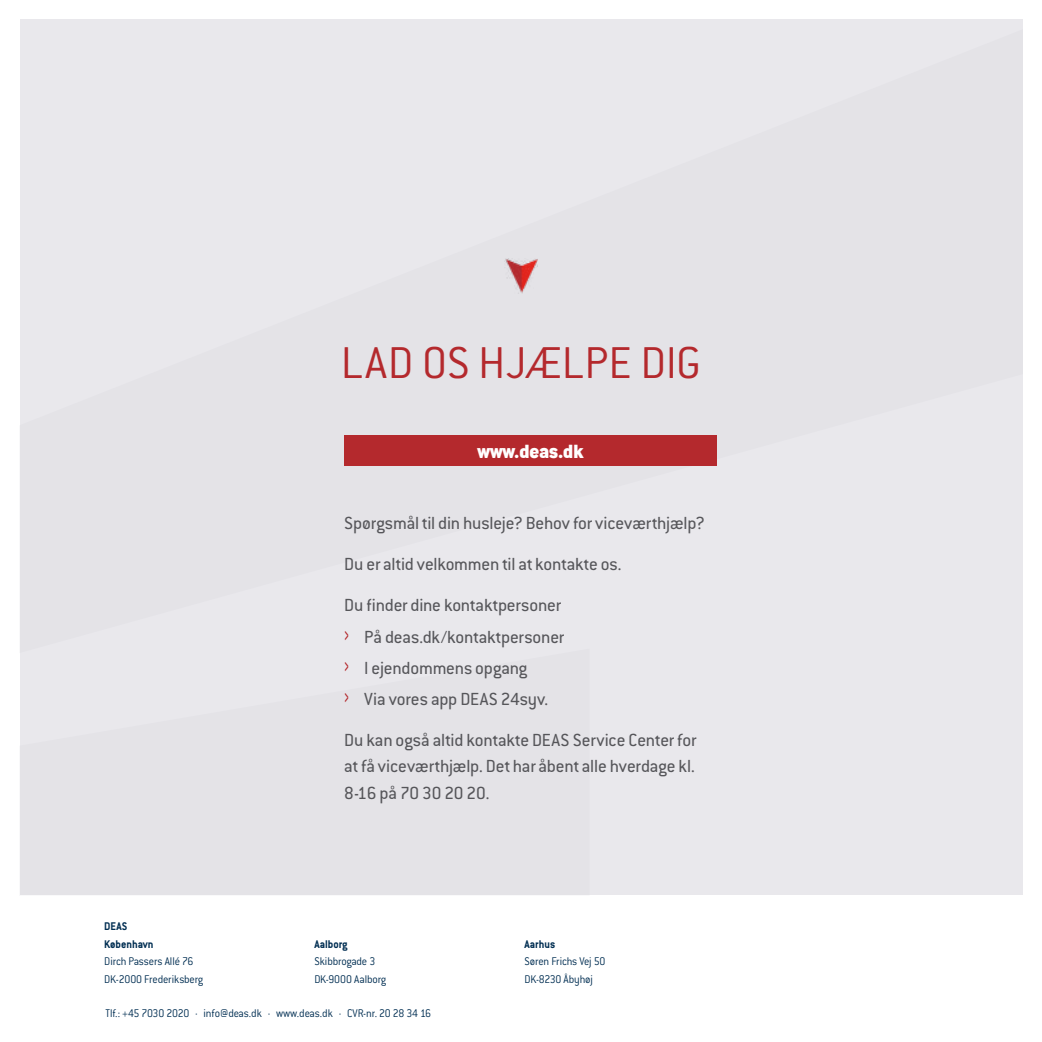
<style>
.page{position:relative;width:1042px;height:1042px;background:#fff}
.page>*{position:absolute;margin:0;border:0;box-sizing:border-box;transform-origin:0 0}
.t1{font:300 49px "Conduit ITC Std";letter-spacing:.005em;color:#b4292d}
.t2{font:900 21px "Conduit ITC Std";color:#fff;scale:.95 1}
.t3{font:19.25px/41.1px "Conduit ITC Std";letter-spacing:-.005em;color:#56565a}
.t4{font:300 12.25px/17.5px "Conduit ITC Std";letter-spacing:-.015em;color:#002e52;scale:.95 1}
.t5{font:700 12.25px/17.5px "Conduit ITC Std";color:#002e52;scale:.95 1}
.s1{font-weight:300;font-size:26.78px;color:#b4292d}
</style>
<div class="page">
<div style="left:20px;top:20px;width:1002px;height:875px;background:#e9e8ec"></div>
<img style="left:504px;top:258px;width:33px;height:35px">
<div style="left:344px;top:436px;width:372px;height:30px;background:#b4292d"></div>
<h1 class="t1" style="left:341px;top:333px;width:362px">LAD OS HJÆLPE DIG</h1>
<p class="t2" style="left:477px;top:439px;width:113px">www.deas.dk</p>
<p class="t5" style="left:104px;top:917px;width:54px">DEAS<br>København</p>
<p class="t4" style="left:104px;top:952px;width:106px">Dirch Passers Allé 76<br>DK-2000 Frederiksberg</p>
<p class="t3" style="left:344px;top:502px;width:362px">Spørgsmål til din husleje? Behov for viceværthjælp?<br>Du er altid velkommen til at kontakte os.<br>Du finder dine kontaktpersoner</p>
<p class="t3" style="left:344px;top:620px;width:221px;line-height:31.2px"><span class="s1">›</span> På deas.dk/kontaktpersoner <span class="s1">›</span> I ejendommens opgang<br><span class="s1">›</span> Via vores app DEAS 24syv.</p>
<p class="t3" style="left:344px;top:726px;width:353px;line-height:26.2px;text-align:justify">Du kan også altid kontakte DEAS Service Center for at få viceværthjælp. Det har åbent alle hverdage kl.<br>8-16 på 70 30 20 20.</p>
<p class="t5" style="left:314px;top:934px;width:36px">Aalborg</p>
<p class="t4" style="left:314px;top:952px;width:77px">Skibbrogade 3<br>DK-9000 Aalborg</p>
<p class="t5" style="left:524px;top:934px;width:34px">Aarhus</p>
<p class="t4" style="left:524px;top:952px;width:87px">Søren Frichs Vej 50<br>DK-8230 Åbyhøj</p>
<p class="t4" style="left:105px;top:1004px;width:344px">Tlf.: +45 7030 2020 · info@deas.dk · www.deas.dk · CVR-nr. 20 28 34 16</p>
</div>
